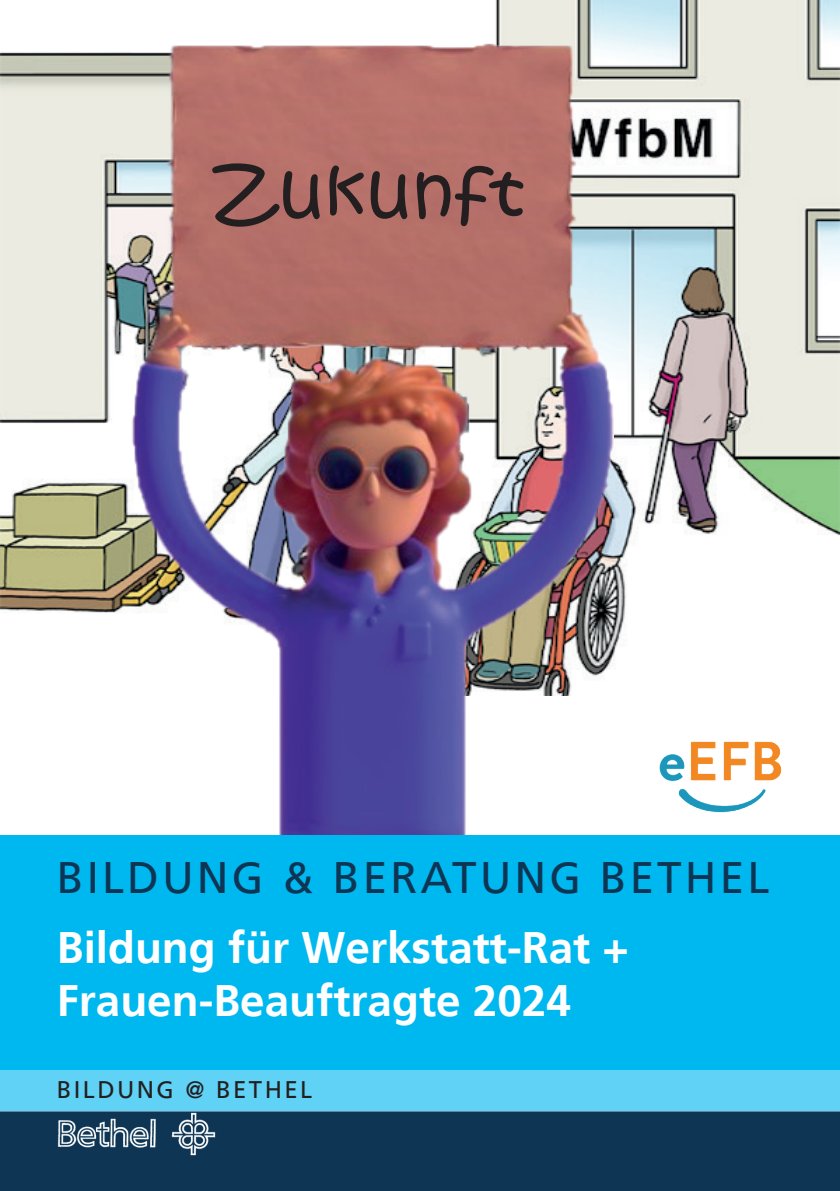
<style>
.page{position:relative;width:840px;height:1191px;background:#fff}
.page>*{position:absolute;margin:0;border:0;box-sizing:border-box;transform-origin:0 0}
.t1{font:72px "Kristen ITC";color:#231f20}
.t2{font:700 44px/52.8px "Frutiger";color:#fff}
.t3{font:44px "Frutiger";letter-spacing:.07em;color:#0e3654}
.t4{font:24px "Frutiger";letter-spacing:.1em;color:#231f20}
</style>
<div class="page">
<img style="left:0;top:0;width:839px;height:657px">
<img style="left:132px;top:43px;width:481px;height:791px">
<div style="left:0;top:834px;width:839px;height:277px;background:#00b8f0"></div>
<div style="left:0;top:1111px;width:839px;height:80px;background:#0e3654"></div>
<div style="left:0;top:1070px;width:839px;height:41px;background:#60d2f5"></div>
<img style="left:55px;top:1111px;width:162px;height:45px">
<img style="left:635px;top:741px;width:172px;height:94px">
<h1 class="t1" style="left:212px;top:145px;width:313px">Zukunft</h1>
<p class="t3" style="left:57px;top:852px;width:713px">BILDUNG &amp; BERATUNG BETHEL</p>
<p class="t2" style="left:57px;top:921px;width:573px">Bildung für Werkstatt-Rat +<br>Frauen-Beauftragte 2024</p>
<p class="t4" style="left:57px;top:1075px;width:257px">BILDUNG @ BETHEL</p>
</div>
